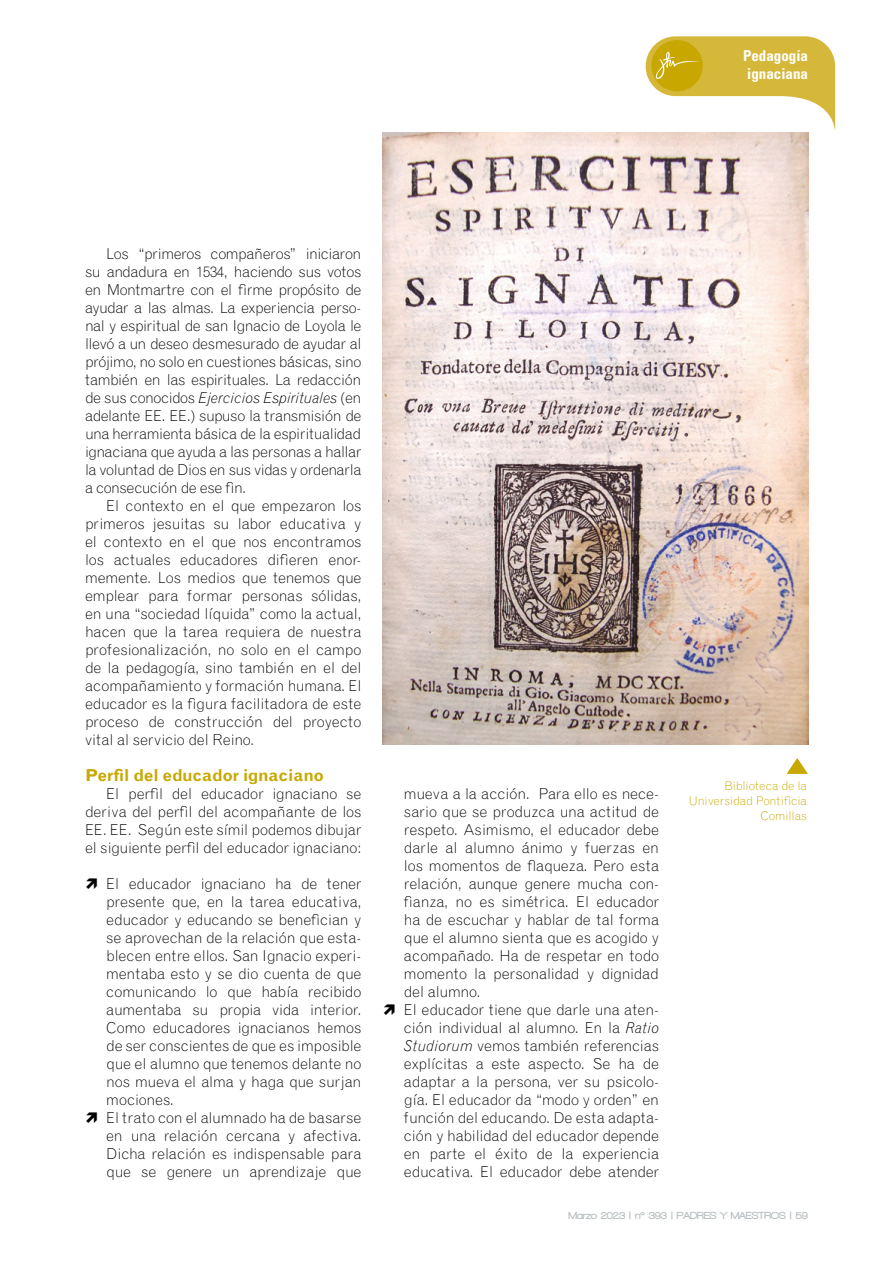
<style>
.page{position:relative;width:893px;height:1263px;background:#fff}
.page>*{position:absolute;margin:0;border:0;box-sizing:border-box;transform-origin:0 0}
.Ladillo{font:700 16.5px "Grotesque";letter-spacing:-.015em;color:#c8a800}
.t1{font:300 15px/18px "Grotesque";letter-spacing:-.015em;color:#000;text-align:justify}
.t2{font:700 condensed 15px/18px "Univers";color:#fff}
.Notas_a_pie{font:300 12px/15px "Grotesque";letter-spacing:-.01em;color:#c8a800;text-align:right}
.t3{font:900 10.5px "Walkway";color:#b7bdc0}
.s1{font-style:italic}
</style>
<div class="page">
<svg style="left:646px;top:36px;width:189px;height:94px"></svg>
<img style="left:383px;top:133px;width:425px;height:612px">
<svg style="left:787px;top:758px;width:21px;height:16px"></svg>
<p class="t2" style="left:743px;top:47px;width:67px">Pedagogía ignaciana</p>
<p class="t1" style="left:85px;top:244px;width:278px;text-indent:21px">Los “primeros compañeros” iniciaron su andadura en 1534, haciendo sus votos en Montmartre con el firme propósito de ayudar a las almas. La experiencia perso&shy;nal y espiritual de san Ignacio de Loyola le llevó a un deseo desmesurado de ayudar al prójimo, no solo en cuestiones básicas, sino también en las espirituales. La redacción de sus conocidos <span class="s1">Ejercicios Espirituales</span> (en adelante EE. EE.) supuso la transmisión de una herramienta básica de la espiritualidad ignaciana que ayuda a las personas a hallar la voluntad de Dios en sus vidas y ordenarla a consecución de ese fin.</p>
<p class="t1" style="left:85px;top:496px;width:278px;text-indent:21px">El contexto en el que empezaron los primeros jesuitas su labor educativa y el contexto en el que nos encontramos los actuales educadores difieren enor&shy;memente. Los medios que tenemos que emplear para formar personas sólidas, en una “sociedad líquida” como la actual, hacen que la tarea requiera de nuestra profesionalización, no solo en el campo de la pedagogía, sino también en el del acompañamiento y formación humana. El educador es la figura facilitadora de este proceso de construcción del proyecto vital al servicio del Reino.</p>
<p class="Ladillo" style="left:85px;top:765px;width:241px">Perfil del educador ignaciano</p>
<p class="t1" style="left:85px;top:784px;width:278px;text-indent:21px">El perfil del educador ignaciano se deriva del perfil del acompañante de los EE. EE. Según este símil podemos dibujar el siguiente perfil del educador ignaciano:</p>
<p class="t1" style="left:106px;top:874px;width:257px">El educador ignaciano ha de tener presente que, en la tarea educativa, educador y educando se benefician y se aprovechan de la relación que esta&shy;blecen entre ellos. San Ignacio experi&shy;mentaba esto y se dio cuenta de que comunicando lo que había recibido aumentaba su propia vida interior.<br>Como educadores ignacianos hemos de ser conscientes de que es imposible que el alumno que tenemos delante no nos mueva el alma y haga que surjan mociones.</p>
<p class="t1" style="left:106px;top:1108px;width:257px">El trato con el alumnado ha de basarse en una relación cercana y afectiva.<br>Dicha relación es indispensable para que se genere un aprendizaje que</p>
<p class="t1" style="left:404px;top:784px;width:257px">mueva a la acción. Para ello es nece&shy;sario que se produzca una actitud de respeto. Asimismo, el educador debe darle al alumno ánimo y fuerzas en los momentos de flaqueza. Pero esta relación, aunque genere mucha con&shy;fianza, no es simétrica. El educador ha de escuchar y hablar de tal forma que el alumno sienta que es acogido y acompañado. Ha de respetar en todo momento la personalidad y dignidad del alumno.</p>
<p class="t1" style="left:404px;top:1000px;width:257px">El educador tiene que darle una aten&shy;ción individual al alumno. En la <span class="s1">Ratio Studiorum</span> vemos también referencias explícitas a este aspecto. Se ha de adaptar a la persona, ver su psicolo&shy;gía. El educador da “modo y orden” en función del educando. De esta adapta&shy;ción y habilidad del educador depende en parte el éxito de la experiencia educativa. El educador debe atender</p>
<p class="Notas_a_pie" style="left:689px;top:778px;width:120px">Biblioteca de la<br>Universidad Pontificia<br>Comillas</p>
<p class="t3" style="left:568px;top:1209px;width:241px">Marzo 2023 | nº 393 | PADRES Y MAESTROS | 59</p>
</div>
